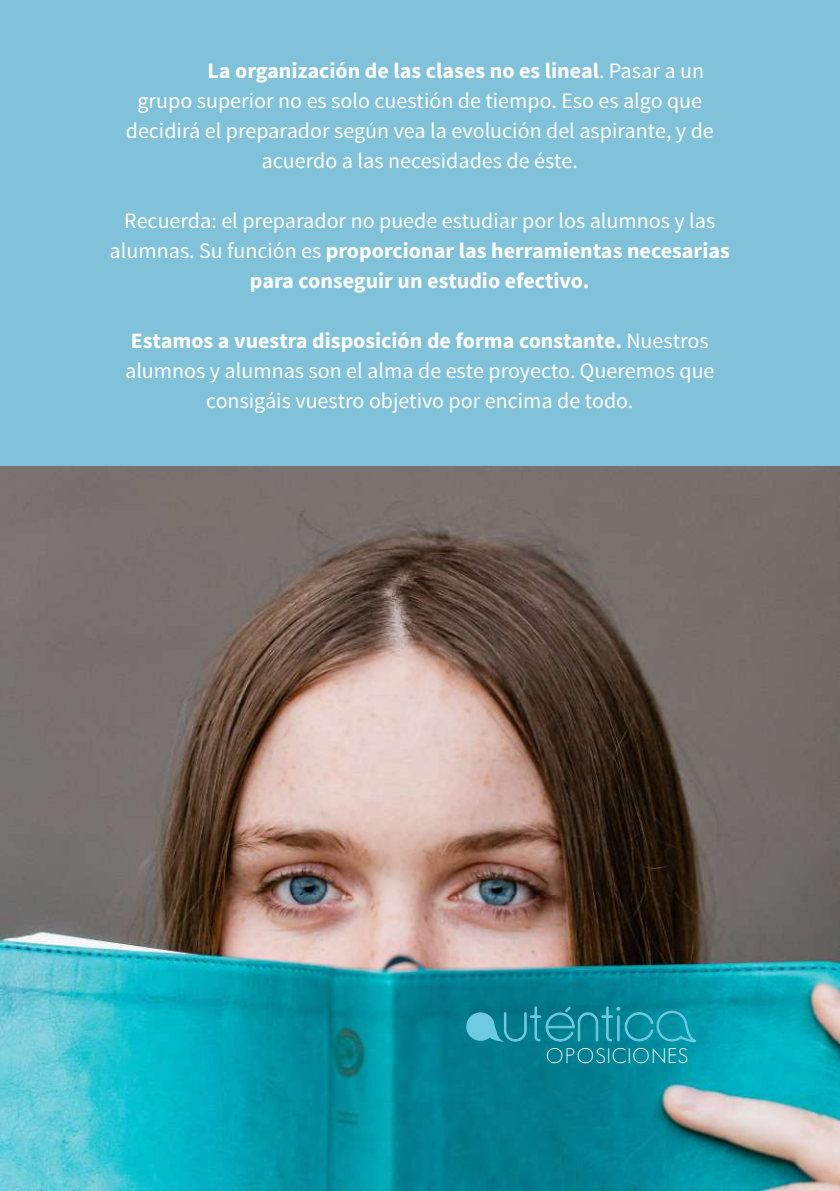
<style>
.page{position:relative;width:840px;height:1191px;background:#fff}
.page>*{position:absolute;margin:0;border:0;box-sizing:border-box;transform-origin:0 0}
.t1{font:22px/30px "Source Sans Pro";color:#fff;text-align:center}
.t2{font:700 22px "Source Sans Pro";color:#fff}
.t3{font:20.8px "font 0000000024 ebcf 8 e";letter-spacing:.05em;color:#fff}
.s1{font-weight:400}
.s2{font-weight:700}
</style>
<div class="page">
<img style="left:0;top:465px;width:839px;height:726px">
<svg style="left:466px;top:1006px;width:230px;height:37px;background:#1b93a6"></svg>
<div style="left:0;top:0;width:839px;height:465px;background:#81c2db"></div>
<p class="t2" style="left:207px;top:57px;width:498px">La organización de las clases no es lineal<span class="s1">. Pasar a un</span></p>
<p class="t1" style="left:137px;top:86px;width:566px">grupo superior no es solo cuestión de tiempo. Eso es algo que</p>
<p class="t1" style="left:126px;top:116px;width:589px">decidirá el preparador según vea la evolución del aspirante, y de</p>
<p class="t1" style="left:262px;top:146px;width:318px">acuerdo a las necesidades de éste.</p>
<p class="t1" style="left:110px;top:206px;width:622px">Recuerda: el preparador no puede estudiar por los alumnos y las alumnas. Su función es <span class="s2">proporcionar las herramientas necesarias para conseguir un estudio efectivo.</span></p>
<p class="t1" style="left:125px;top:326px;width:591px"><span class="s2">Estamos a vuestra disposición de forma constante.</span> Nuestros alumnos y alumnas son el alma de este proyecto. Queremos que consigáis vuestro objetivo por encima de todo.</p>
<p class="t3" style="left:546px;top:1044px;width:143px">OPOSICIONES</p>
</div>
